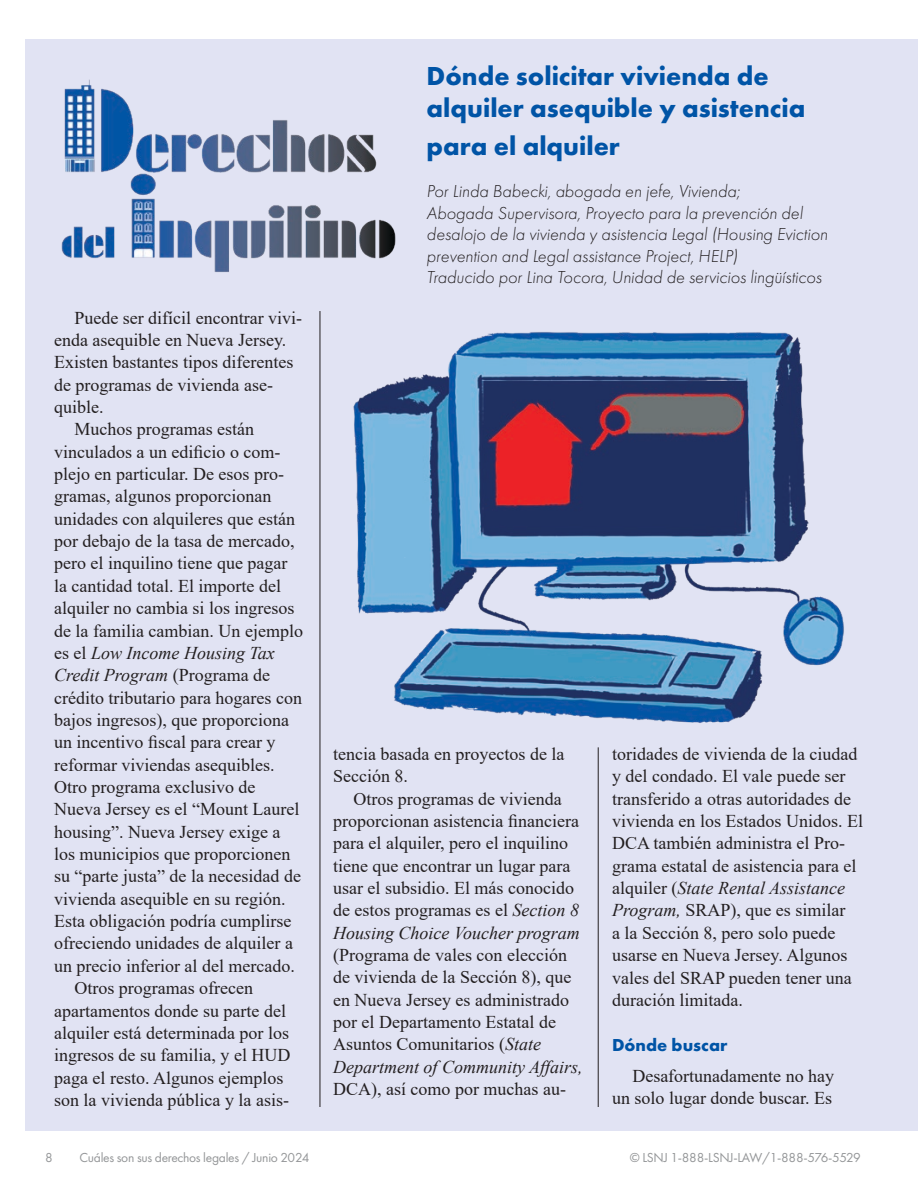
<style>
.page{position:relative;width:918px;height:1188px;background:#fff}
.page>*{position:absolute;margin:0;border:0;box-sizing:border-box;transform-origin:0 0}
.t1{font:700 27px/32.4px "Futura PT";color:#0054a6}
.t2{font:18px/22.4px "Times New Roman";color:#231f20}
.t3{font:italic 300 18px/21.6px "Futura PT";color:#231f20}
.t4{font:italic 18px "Times New Roman";color:#231f20}
.t5{font:700 18px "Futura PT";color:#0054a6}
.t6{font:13.5px "Futura PT";letter-spacing:-.02em;color:#949698}
.s1{font-style:normal}
.s2{font-style:italic}
</style>
<div class="page">
<div style="left:25px;top:39px;width:893px;height:1091px;background:#e1e3f3"></div>
<img style="left:61px;top:79px;width:335px;height:193px">
<hr style="left:320px;top:311px;width:1px;height:796px;background:#231f20">
<hr style="left:598px;top:747px;width:1px;height:360px;background:#231f20">
<img style="left:353px;top:332px;width:491px;height:391px">
<p class="t2" style="left:74px;top:306px;width:229px">Puede ser difícil encontrar vivi-</p>
<p class="t2" style="left:54px;top:328px;width:234px">enda asequible en Nueva Jersey.</p>
<p class="t2" style="left:54px;top:350px;width:241px">Existen bastantes tipos diferentes</p>
<p class="t2" style="left:54px;top:373px;width:220px">de programas de vivienda ase-</p>
<p class="t2" style="left:54px;top:395px;width:51px">quible.</p>
<p class="t2" style="left:74px;top:418px;width:181px">Muchos programas están</p>
<p class="t2" style="left:54px;top:440px;width:228px">vinculados a un edificio o com-</p>
<p class="t2" style="left:54px;top:462px;width:231px">plejo en particular. De esos pro-</p>
<p class="t2" style="left:54px;top:485px;width:219px">gramas, algunos proporcionan</p>
<p class="t2" style="left:54px;top:507px;width:242px">unidades con alquileres que están</p>
<p class="t2" style="left:54px;top:529px;width:242px">por debajo de la tasa de mercado,</p>
<p class="t2" style="left:54px;top:552px;width:235px">pero el inquilino tiene que pagar</p>
<p class="t2" style="left:54px;top:574px;width:228px">la cantidad total. El importe del</p>
<p class="t2" style="left:54px;top:596px;width:242px">alquiler no cambia si los ingresos</p>
<p class="t2" style="left:54px;top:619px;width:250px">de la familia cambian. Un ejemplo</p>
<p class="t4" style="left:54px;top:640px;width:222px"><span class="s1">es el</span> Low Income Housing Tax</p>
<p class="t4" style="left:54px;top:663px;width:218px">Credit Program <span class="s1">(Programa de</span></p>
<p class="t2" style="left:54px;top:686px;width:249px">crédito tributario para hogares con</p>
<p class="t2" style="left:54px;top:708px;width:236px">bajos ingresos), que proporciona</p>
<p class="t2" style="left:54px;top:731px;width:223px">un incentivo fiscal para crear y</p>
<p class="t2" style="left:54px;top:753px;width:222px">reformar viviendas asequibles.</p>
<p class="t2" style="left:54px;top:775px;width:203px">Otro programa exclusivo de</p>
<p class="t2" style="left:54px;top:798px;width:247px">Nueva Jersey es el “Mount Laurel</p>
<p class="t2" style="left:54px;top:820px;width:228px">housing”. Nueva Jersey exige a</p>
<p class="t2" style="left:54px;top:842px;width:238px">los municipios que proporcionen</p>
<p class="t2" style="left:54px;top:865px;width:248px">su “parte justa” de la necesidad de</p>
<p class="t2" style="left:54px;top:887px;width:233px">vivienda asequible en su región.</p>
<p class="t2" style="left:54px;top:909px;width:239px">Esta obligación podría cumplirse</p>
<p class="t2" style="left:54px;top:932px;width:240px">ofreciendo unidades de alquiler a</p>
<p class="t2" style="left:54px;top:954px;width:242px">un precio inferior al del mercado.</p>
<p class="t2" style="left:74px;top:976px;width:180px">Otros programas ofrecen</p>
<p class="t2" style="left:54px;top:999px;width:233px">apartamentos donde su parte del</p>
<p class="t2" style="left:54px;top:1021px;width:236px">alquiler está determinada por los</p>
<p class="t2" style="left:54px;top:1043px;width:238px">ingresos de su familia, y el HUD</p>
<p class="t2" style="left:54px;top:1066px;width:231px">paga el resto. Algunos ejemplos</p>
<p class="t2" style="left:54px;top:1088px;width:236px">son la vivienda pública y la asis-</p>
<h1 class="t1" style="left:427px;top:59px;width:380px">Dónde solicitar vivienda de alquiler asequible y asistencia</h1>
<h1 class="t1" style="left:427px;top:129px;width:195px">para el alquiler</h1>
<p class="t3" style="left:427px;top:180px;width:403px">Por Linda Babecki, abogada en jefe, Vivienda;<br>Abogada Supervisora, Proyecto para la prevención del desalojo de la vivienda y asistencia Legal (Housing Eviction prevention and Legal assistance Project, HELP)<br>Traducido por Lina Tocora, Unidad de servicios lingüísticos</p>
<p class="t2" style="left:333px;top:742px;width:233px">tencia basada en proyectos de la<br>Sección 8.</p>
<p class="t2" style="left:333px;top:787px;width:248px;text-indent:20px">Otros programas de vivienda proporcionan asistencia financiera para el alquiler, pero el inquilino tiene que encontrar un lugar para usar el subsidio. El más conocido de estos programas es el <span class="s2">Section 8<br>Housing Choice Voucher program</span></p>
<p class="t2" style="left:333px;top:943px;width:251px">(Programa de vales con elección de vivienda de la Sección 8), que en Nueva Jersey es administrado por el Departamento Estatal de<br>Asuntos Comunitarios (<span class="s2">State<br>Department of Community Affairs,</span></p>
<p class="t2" style="left:333px;top:1077px;width:234px">DCA), así como por muchas au-</p>
<p class="t2" style="left:612px;top:742px;width:252px">toridades de vivienda de la ciudad y del condado. El vale puede ser transferido a otras autoridades de vivienda en los Estados Unidos. El<br>DCA también administra el Pro&shy;grama estatal de asistencia para el alquiler (<span class="s2">State Rental Assistance<br>Program,</span> SRAP), que es similar<br>a la Sección 8, pero solo puede usarse en Nueva Jersey. Algunos vales del SRAP pueden tener una duración limitada.</p>
<p class="t5" style="left:612px;top:1033px;width:117px">Dónde buscar</p>
<p class="t2" style="left:612px;top:1064px;width:224px;text-align:right">Desafortunadamente no hay un solo lugar donde buscar. Es</p>
<p class="t6" style="left:45px;top:1149px;width:9px">8</p>
<p class="t6" style="left:79px;top:1149px;width:232px">Cuáles son sus derechos legales / Junio 2024</p>
<p class="t6" style="left:630px;top:1149px;width:233px">© LSNJ 1-888-LSNJ-LAW/1-888-576-5529</p>
</div>
